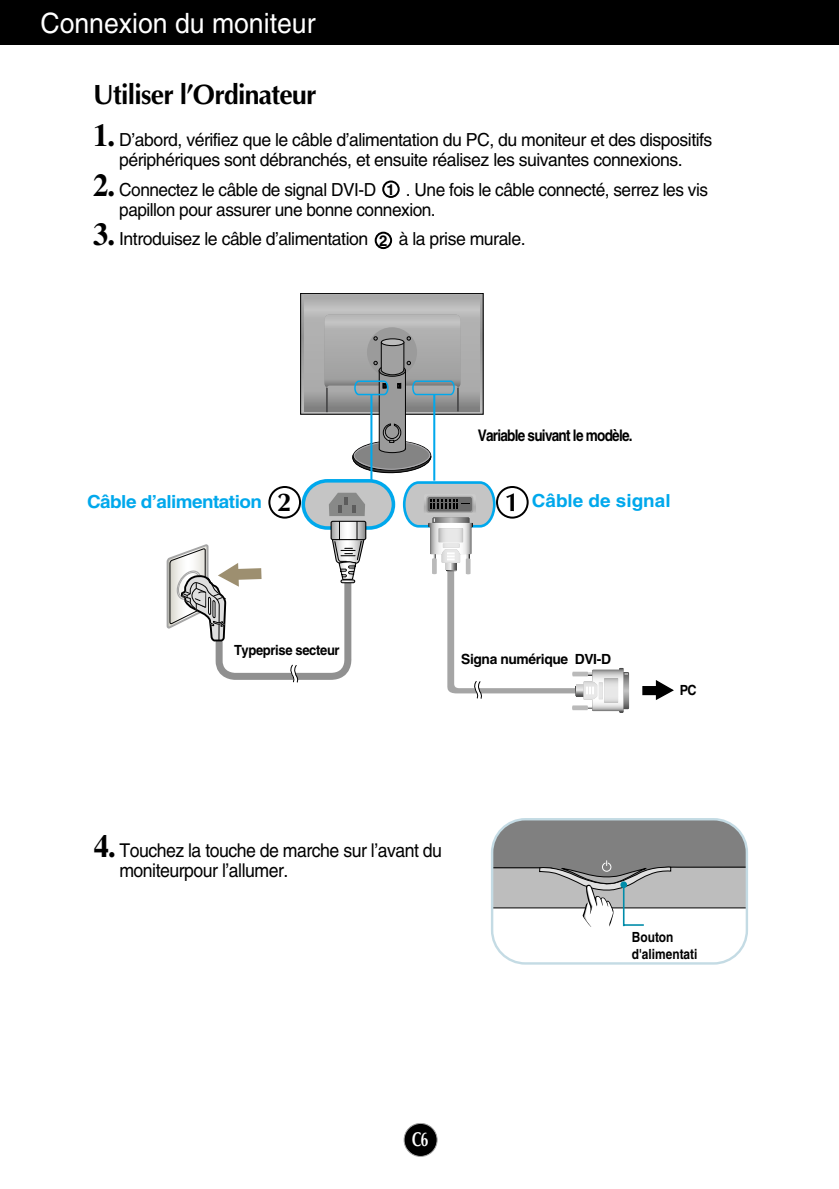
<style>
.page{position:relative;width:839px;height:1189px;background:#fff}
.page>*{position:absolute;margin:0;border:0;box-sizing:border-box;transform-origin:0 0}
.t1{font:700 28px "Optima";letter-spacing:-.03em;color:#000;scale:.95 1}
.t2{font:28px "Helvetica";color:#fff;scale:.95 1}
.t3{font:700 26px "Optima";color:#000}
.t4{font:700 20px "Optima";color:#fff;scale:.7 1}
.t5{font:19px/20px "Helvetica";letter-spacing:-.03em;color:#000;scale:.93 1}
.t6{font:18px/20px "Helvetica";letter-spacing:-.03em;color:#000;text-align:center}
.t7{font:18px/20px "Helvetica";letter-spacing:-.03em;color:#000;scale:.96 1}
.t8{font:700 18px "Helvetica";letter-spacing:-.03em;color:#00a8ec;scale:1.05 1}
.t9{font:700 18px "Helvetica";color:#00a8ec;scale:1.05 1}
.t10{font:700 16px "Helvetica";letter-spacing:-.055em;color:#000;scale:.85 1}
.t11{font:700 15px "Helvetica";color:#000}
.t12{font:700 14px "Helvetica";letter-spacing:-.03em;color:#000}
.t13{font:700 14px/16.8px "Helvetica";color:#000;scale:.85 1}
.t14{font:700 14px "Helvetica";letter-spacing:-.03em;color:#000;scale:.93 1}
.t15{font:700 14px "Helvetica";letter-spacing:-.03em;color:#000;scale:.9 1}
.s1{font-family:"Times";font-weight:700;font-size:32px}
.s2{font-family:"Optima";font-size:26px;color:#000}
</style>
<div class="page">
<div style="left:404px;top:1123px;width:33px;height:33px;background:#000;border-radius:50%"></div>
<div style="left:403px;top:1123px;width:34px;height:34px;border:2px solid #a5a5a5;border-radius:50%"></div>
<div style="left:0;top:0;width:839px;height:45px;background:#000"></div>
<svg style="left:304px;top:295px;width:175px;height:19px;background:#b6b6b6"></svg>
<svg style="left:642px;top:680px;width:32px;height:20px"></svg>
<svg style="left:167px;top:314px;width:462px;height:398px"></svg>
<svg style="left:382px;top:180px;width:18px;height:18px"></svg>
<svg style="left:491px;top:818px;width:257px;height:146px"></svg>
<hr style="left:623px;top:886px;width:1px;height:40px;background:#008ca9">
<hr style="left:623px;top:924px;width:21px;height:2px;background:#008ca9">
<svg style="left:375px;top:232px;width:17px;height:17px"></svg>
<div style="left:620px;top:881px;width:7px;height:7px;background:#008ca9;border-radius:50%"></div>
<h1 class="t2" style="left:40px;top:13px;width:291px">Connexion du moniteur</h1>
<h1 class="t1" style="left:93px;top:83px;width:236px">Utiliser l’Ordinateur</h1>
<p class="t6" style="left:93px;top:131px;width:620px"><span class="s1">1.</span> D’abord, vérifiez que le câble d’alimentation du PC, du moniteur et des dispositifs périphériques sont débranchés, et ensuite réalisez les suivantes connexions.</p>
<p class="t7" style="left:93px;top:181px;width:296px"><span class="s1">2.</span> Connectez le câble de signal DVI-D</p>
<p class="t7" style="left:119px;top:181px;width:615px;text-indent:287px">. Une fois le câble connecté, serrez les vis papillon pour assurer une bonne connexion.</p>
<p class="t6" style="left:93px;top:231px;width:276px"><span class="s1">3.</span> Introduisez le câble d’alimentation</p>
<p class="t6" style="left:398px;top:231px;width:128px">à la prise murale.</p>
<p class="t11" style="left:386px;top:184px;width:10px">1</p>
<p class="t11" style="left:379px;top:235px;width:10px">2</p>
<p class="t10" style="left:478px;top:429px;width:184px">Variable suivant le modèle.</p>
<p class="t8" style="left:87px;top:495px;width:196px">Câble d’alimentation <span class="s2">2</span></p>
<h2 class="t3" style="left:504px;top:491px;width:16px">1</h2>
<p class="t9" style="left:532px;top:494px;width:133px">Câble de signal</p>
<p class="t14" style="left:234px;top:645px;width:115px">Typeprise secteur</p>
<p class="t12" style="left:461px;top:653px;width:151px">Signa numérique DVI-D</p>
<p class="t15" style="left:680px;top:685px;width:20px">PC</p>
<p class="t5" style="left:119px;top:842px;width:348px;text-indent:-26px"><span class="s1">4.</span> Touchez la touche de marche sur l’avant du moniteurpour l’allumer.</p>
<p class="t13" style="left:632px;top:930px;width:79px">Bouton d'alimentati</p>
<p class="t4" style="left:412px;top:1131px;width:25px">C6</p>
</div>
